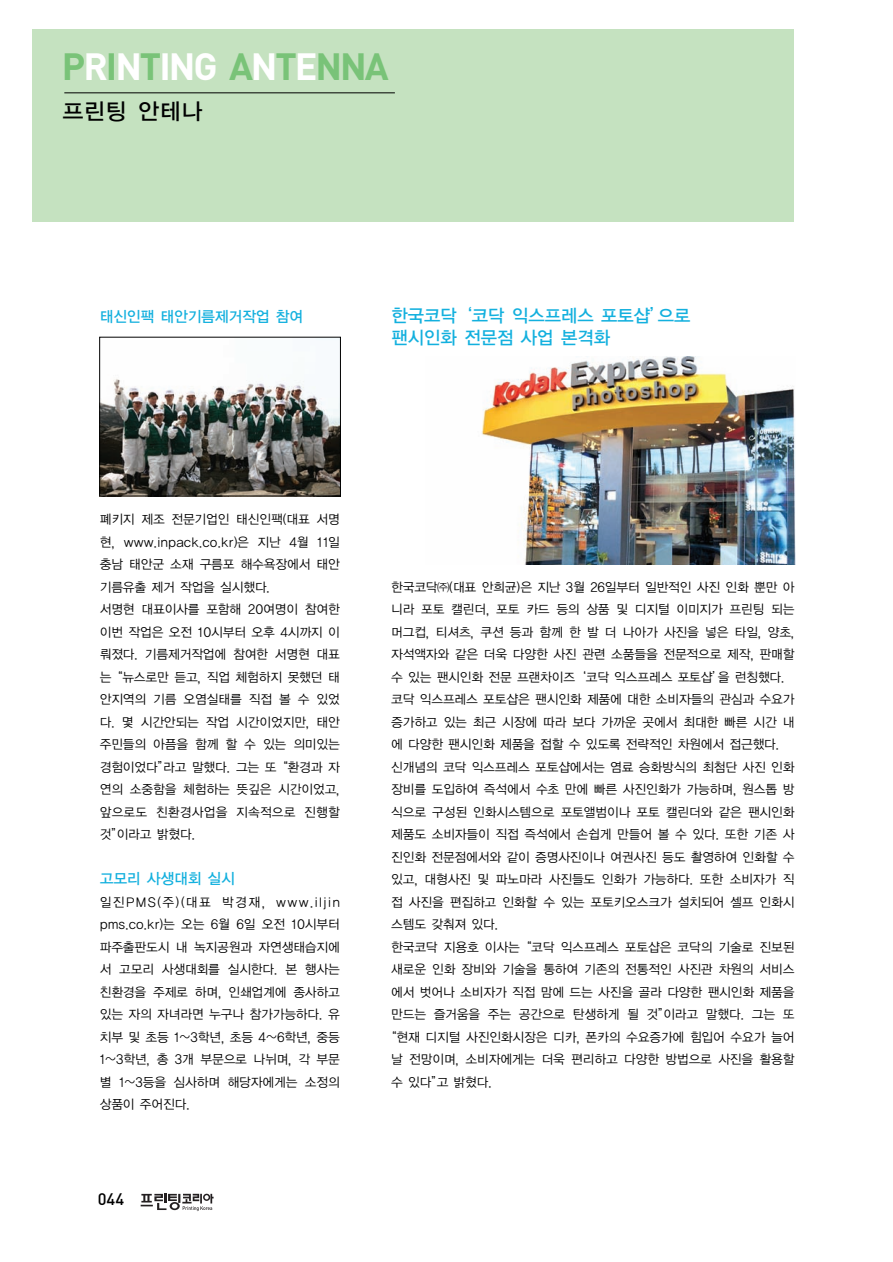
<style>
.page{position:relative;width:893px;height:1262px;background:#fff}
.page>*{position:absolute;margin:0;border:0;box-sizing:border-box;transform-origin:0 0}
.t1{font:700 37.5px "DIN";letter-spacing:-.055em;color:#79c378}
.t2{font:22.5px "YGO13";letter-spacing:-.035em;color:#000}
.t3{font:18px/22.5px "YGO13";letter-spacing:-.075em;color:#13b0de}
.t4{font:500 16.5px "DIN";color:#000}
.t5{font:15px "YGO13";letter-spacing:-.075em;color:#13b0de}
.t6{font:12.75px/22.5px "YGO12";letter-spacing:-.07em;color:#000}
.s1{color:#fff}
</style>
<div class="page">
<div style="left:33px;top:29px;width:760px;height:192px;background:#c5e2c0"></div>
<hr style="left:64px;top:93px;width:331px;height:1px;background:#000">
<svg style="left:141px;top:1193px;width:72px;height:18px"></svg>
<img style="left:102px;top:339px;width:236px;height:155px">
<div style="left:100px;top:337px;width:240px;height:159px;border:1px solid #000"></div>
<img style="left:482px;top:356px;width:313px;height:209px">
<h1 class="t1" style="left:62px;top:53px;width:328px">P<span class="s1">R</span>I<span class="s1">N</span>T<span class="s1">ING</span> A<span class="s1">N</span>T<span class="s1">E</span>NNA</h1>
<h2 class="t2" style="left:62px;top:101px;width:143px">프린팅 안테나</h2>
<p class="t5" style="left:99px;top:309px;width:206px">태신인팩 태안기름제거작업 참여</p>
<h3 class="t3" style="left:391px;top:305px;width:302px">한국코닥‘코닥 익스프레스 포토샵’으로 팬시인화 전문점 사업 본격화</h3>
<p class="t6" style="left:99px;top:509px;width:242px">폐키지 제조 전문기업인 태신인팩(대표 서명 현, www.inpack.co.kr)은 지난 4월 11일 충남 태안군 소재 구름포 해수욕장에서 태안 기름유출 제거 작업을 실시했다.<br>서명현 대표이사를 포함해 20여명이 참여한 이번 작업은 오전 10시부터 오후 4시까지 이 뤄졌다. 기름제거작업에 참여한 서명현 대표 는“뉴스로만 듣고, 직업 체험하지 못했던 태 안지역의 기름 오염실태를 직접 볼 수 있었 다. 몇 시간안되는 작업 시간이었지만, 태안 주민들의 아픔을 함께 할 수 있는 의미있는 경험이었다”라고 말했다. 그는 또“환경과 자 연의 소중함을 체험하는 뜻깊은 시간이었고, 앞으로도 친환경사업을 지속적으로 진행할 것”이라고 밝혔다.</p>
<p class="t5" style="left:99px;top:872px;width:138px">고모리 사생대회 실시</p>
<p class="t6" style="left:99px;top:891px;width:242px;text-align:justify">일진PMS(주)(대표 박경재, www.iljin pms.co.kr)는 오는 6월 6일 오전 10시부터 파주출판도시 내 녹지공원과 자연생태습지에 서 고모리 사생대회를 실시한다. 본 행사는 친환경을 주제로 하며, 인쇄업계에 종사하고 있는 자의 자녀라면 누구나 참가가능하다. 유 치부 및 초등 1~3학년, 초등 4~6학년, 중등 1~3학년, 총 3개 부문으로 나뉘며, 각 부문 별 1~3등을 심사하며 해당자에게는 소정의 상품이 주어진다.</p>
<p class="t4" style="left:98px;top:1193px;width:28px">044</p>
<p class="t6" style="left:391px;top:576px;width:405px">한국코닥㈜(대표 안희균)은 지난 3월 26일부터 일반적인 사진 인화 뿐만 아</p>
<p class="t6" style="left:391px;top:599px;width:405px">니라 포토 캘린더, 포토 카드 등의 상품 및 디지털 이미지가 프린팅 되는</p>
<p class="t6" style="left:391px;top:621px;width:405px">머그컵, 티셔츠, 쿠션 등과 함께 한 발 더 나아가 사진을 넣은 타일, 양초,</p>
<p class="t6" style="left:391px;top:644px;width:405px">자석액자와 같은 더욱 다양한 사진 관련 소품들을 전문적으로 제작, 판매할</p>
<p class="t6" style="left:391px;top:666px;width:395px">수 있는 팬시인화 전문 프랜차이즈‘코닥 익스프레스 포토샵’을 런칭했다.</p>
<p class="t6" style="left:391px;top:689px;width:405px">코닥 익스프레스 포토샵은 팬시인화 제품에 대한 소비자들의 관심과 수요가</p>
<p class="t6" style="left:391px;top:711px;width:405px">증가하고 있는 최근 시장에 따라 보다 가까운 곳에서 최대한 빠른 시간 내</p>
<p class="t6" style="left:391px;top:734px;width:390px">에 다양한 팬시인화 제품을 접할 수 있도록 전략적인 차원에서 접근했다.</p>
<p class="t6" style="left:391px;top:756px;width:405px">신개념의 코닥 익스프레스 포토샵에서는 염료 승화방식의 최첨단 사진 인화</p>
<p class="t6" style="left:391px;top:779px;width:405px">장비를 도입하여 즉석에서 수초 만에 빠른 사진인화가 가능하며, 원스톱 방</p>
<p class="t6" style="left:391px;top:801px;width:405px">식으로 구성된 인화시스템으로 포토앨범이나 포토 캘린더와 같은 팬시인화</p>
<p class="t6" style="left:391px;top:824px;width:405px">제품도 소비자들이 직접 즉석에서 손쉽게 만들어 볼 수 있다. 또한 기존 사</p>
<p class="t6" style="left:391px;top:846px;width:405px">진인화 전문점에서와 같이 증명사진이나 여권사진 등도 촬영하여 인화할 수</p>
<p class="t6" style="left:391px;top:869px;width:405px">있고, 대형사진 및 파노마라 사진들도 인화가 가능하다. 또한 소비자가 직</p>
<p class="t6" style="left:391px;top:891px;width:405px">접 사진을 편집하고 인화할 수 있는 포토키오스크가 설치되어 셀프 인화시</p>
<p class="t6" style="left:391px;top:914px;width:109px">스템도 갖춰져 있다.</p>
<p class="t6" style="left:391px;top:936px;width:405px">한국코닥 지용호 이사는“코닥 익스프레스 포토샵은 코닥의 기술로 진보된</p>
<p class="t6" style="left:391px;top:959px;width:405px">새로운 인화 장비와 기술을 통하여 기존의 전통적인 사진관 차원의 서비스</p>
<p class="t6" style="left:391px;top:981px;width:405px">에서 벗어나 소비자가 직접 맘에 드는 사진을 골라 다양한 팬시인화 제품을</p>
<p class="t6" style="left:391px;top:1004px;width:405px">만드는 즐거움을 주는 공간으로 탄생하게 될 것”이라고 말했다. 그는 또</p>
<p class="t6" style="left:384px;top:1026px;width:412px">“현재 디지털 사진인화시장은 디카, 폰카의 수요증가에 힘입어 수요가 늘어</p>
<p class="t6" style="left:391px;top:1049px;width:405px">날 전망이며, 소비자에게는 더욱 편리하고 다양한 방법으로 사진을 활용할</p>
<p class="t6" style="left:391px;top:1071px;width:103px">수 있다”고 밝혔다.</p>
</div>
